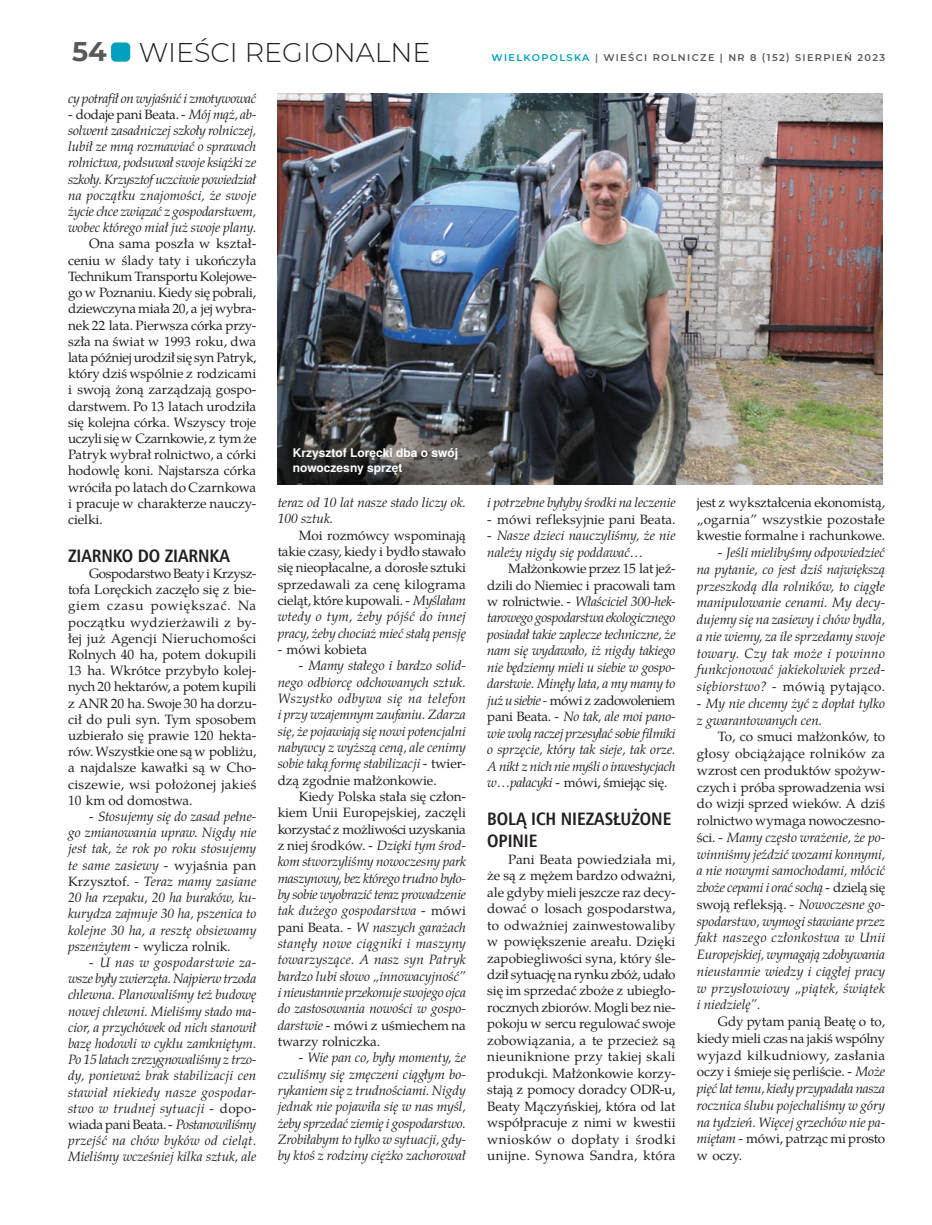
<style>
.page{position:relative;width:932px;height:1225px;background:#fff}
.page>*{position:absolute;margin:0;border:0;box-sizing:border-box;transform-origin:0 0}
.t1{font:300 27px "Montserrat";color:#231f20}
.t2{font:700 18px/21.9px "Humnst 777 Cn EU";letter-spacing:-.005em;color:#231f20}
.t3{font:italic 13.5px/16.4px "Te X Gyre Pagella";letter-spacing:-.005em;color:#231f20;text-align:justify}
.t4{font:13.5px/16.2px "Te X Gyre Pagella";letter-spacing:-.005em;color:#231f20;text-align:justify}
.t5{font:italic 13.5px "Te X Gyre Pagella";letter-spacing:-.025em;color:#231f20}
.t6{font:700 12px/14.4px "Te X Gyre Heros";color:#fff}
.t7{font:600 9.75px "Montserrat";letter-spacing:.14em;color:#57585a}
.s1{font-weight:700;color:#57585a}
.s2{font-style:normal}
.s3{font-style:italic}
.s4{color:#009fbd}
.s5{color:#6c6d70}
</style>
<div class="page">
<div style="left:111px;top:42px;width:19px;height:20px;background:#009fbd;border-radius:5px"></div>
<img style="left:277px;top:94px;width:605px;height:390px">
<h1 class="t1" style="left:72px;top:34px;width:360px"><span class="s1">54</span> WIEŚCI REGIONALNE</h1>
<p class="t5" style="left:68px;top:88px;width:190px">cy potrafił on wyjaśnić i zmotywować</p>
<p class="t3" style="left:68px;top:105px;width:190px"><span class="s2">- dodaje pani Beata. -</span> Mój mąż, ab&shy;solwent zasadniczej szkoły rolniczej, lubił ze mną rozmawiać o sprawach rolnictwa, podsuwał swoje książki ze szkoły. Krzysztof uczciwie powiedział na początku znajomości, że swoje życie chce związać z gospodarstwem, wobec którego miał już swoje plany.</p>
<p class="t4" style="left:68px;top:235px;width:190px;text-indent:21px">Ona sama poszła w kształ&shy;ceniu w ślady taty i ukończyła Technikum Transportu Kolejowe&shy;go w Poznaniu. Kiedy się pobrali, dziewczyna miała 20, a jej wybra&shy;nek 22 lata. Pierwsza córka przy&shy;szła na świat w 1993 roku, dwa lata później urodził się syn Patryk, który dziś wspólnie z rodzicami i swoją żoną zarządzają gospo&shy;darstwem. Po 13 latach urodziła się kolejna córka. Wszyscy troje uczyli się w Czarnkowie, z tym że Patryk wybrał rolnictwo, a córki hodowlę koni. Najstarsza córka wróciła po latach do Czarnkowa i pracuje w charakterze nauczy&shy;cielki.</p>
<h2 class="t2" style="left:68px;top:544px;width:163px">ZIARNKO DO ZIARNKA</h2>
<p class="t4" style="left:68px;top:564px;width:190px;text-indent:21px">Gospodarstwo Beaty i Krzysz&shy;tofa Loręckich zaczęło się z bie&shy;giem czasu powiększać. Na początku wydzierżawili z by&shy;łej już Agencji Nieruchomości Rolnych 40 ha, potem dokupili 13 ha. Wkrótce przybyło kolej&shy;nych 20 hektarów, a potem kupili z ANR 20 ha. Swoje 30 ha dorzu&shy;cił do puli syn. Tym sposobem uzbierało się prawie 120 hekta&shy;rów. Wszystkie one są w pobliżu, a najdalsze kawałki są w Cho&shy;ciszewie, wsi położonej jakieś 10 km od domostwa.</p>
<p class="t3" style="left:68px;top:807px;width:190px;text-indent:21px"><span class="s2">-</span> Stosujemy się do zasad pełne&shy;go zmianowania upraw. Nigdy nie jest tak, że rok po roku stosujemy te same zasiewy <span class="s2">- wyjaśnia pan Krzysztof.</span> - Teraz mamy zasiane 20 ha rzepaku, 20 ha buraków, ku&shy;kurydza zajmuje 30 ha, pszenica to kolejne 30 ha, a resztę obsiewamy pszenżytem <span class="s2">- wylicza rolnik.</span></p>
<p class="t3" style="left:68px;top:953px;width:190px;text-indent:21px"><span class="s2">-</span> U nas w gospodarstwie za&shy;wsze były zwierzęta. Najpierw trzoda chlewna. Planowaliśmy też budowę nowej chlewni. Mieliśmy stado ma&shy;cior, a przychówek od nich stanowił bazę hodowli w cyklu zamkniętym.<br>Po 15 latach zrezygnowaliśmy z trzo&shy;dy, ponieważ brak stabilizacji cen stawiał niekiedy nasze gospodar&shy;stwo w trudnej sytuacji <span class="s2">- dopo&shy;wiada pani Beata. -</span> Postanowiliśmy przejść na chów byków od cieląt.<br>Mieliśmy wcześniej kilka sztuk, ale</p>
<p class="t6" style="left:293px;top:445px;width:167px">Krzysztof Loręcki dba o swój nowoczesny sprzęt</p>
<p class="t3" style="left:277px;top:493px;width:190px">teraz od 10 lat nasze stado liczy ok.<br>100 sztuk.</p>
<p class="t4" style="left:277px;top:526px;width:190px;text-indent:21px">Moi rozmówcy wspominają takie czasy, kiedy i bydło stawało się nieopłacalne, a dorosłe sztuki sprzedawali za cenę kilograma cieląt, które kupowali. - <span class="s3">Myślałam wtedy o tym, żeby pójść do innej pracy, żeby chociaż mieć stałą pensję</span></p>
<p class="t4" style="left:277px;top:640px;width:91px">- mówi kobieta</p>
<p class="t3" style="left:277px;top:656px;width:190px;text-indent:21px"><span class="s2">-</span> Mamy stałego i bardzo solid&shy;nego odbiorcę odchowanych sztuk.<br>Wszystko odbywa się na telefon i przy wzajemnym zaufaniu. Zdarza się, że pojawiają się nowi potencjalni nabywcy z wyższą ceną, ale cenimy sobie taką formę stabilizacji <span class="s2">- twier&shy;dzą zgodnie małżonkowie.</span></p>
<p class="t3" style="left:277px;top:787px;width:190px;text-indent:21px"><span class="s2">Kiedy Polska stała się człon&shy;kiem Unii Europejskiej, zaczęli korzystać z możliwości uzyskania z niej środków. -</span> Dzięki tym środ&shy;kom stworzyliśmy nowoczesny park maszynowy, bez którego trudno było&shy;by sobie wyobrazić teraz prowadzenie tak dużego gospodarstwa <span class="s2">- mówi pani Beata. -</span> W naszych garażach stanęły nowe ciągniki i maszyny towarzyszące. A nasz syn Patryk bardzo lubi słowo „innowacyjność” i nieustannie przekonuje swojego ojca do zastosowania nowości w gospo&shy;darstwie <span class="s2">- mówi z uśmiechem na twarzy rolniczka.</span></p>
<p class="t3" style="left:277px;top:1048px;width:190px;text-indent:21px"><span class="s2">-</span> Wie pan co, były momenty, że czuliśmy się zmęczeni ciągłym bo&shy;rykaniem się z trudnościami. Nigdy jednak nie pojawiła się w nas myśl, żeby sprzedać ziemię i gospodarstwo.<br>Zrobiłabym to tylko w sytuacji, gdy&shy;by ktoś z rodziny ciężko zachorował</p>
<p class="t7" style="left:491px;top:51px;width:395px"><span class="s4">WIELKOPOLSKA</span> <span class="s5">|</span> WIEŚCI ROLNICZE | NR 8 (152) SIERPIEŃ 2023</p>
<p class="t3" style="left:487px;top:493px;width:190px">i potrzebne byłyby środki na leczenie</p>
<p class="t4" style="left:487px;top:510px;width:190px">- mówi refleksyjnie pani Beata.</p>
<p class="t3" style="left:487px;top:526px;width:190px"><span class="s2">-</span> Nasze dzieci nauczyliśmy, że nie należy nigdy się poddawać…</p>
<p class="t3" style="left:487px;top:559px;width:190px;text-indent:21px"><span class="s2">Małżonkowie przez 15 lat jeź&shy;dzili do Niemiec i pracowali tam w rolnictwie. -</span> Właściciel 300-hek&shy;tarowego gospodarstwa ekologicznego posiadał takie zaplecze techniczne, że nam się wydawało, iż nigdy takiego nie będziemy mieli u siebie w gospo&shy;darstwie. Minęły lata, a my mamy to już u siebie - <span class="s2">mówi z zadowoleniem pani Beata. -</span> No tak, ale moi pano&shy;wie wolą raczej przesyłać sobie filmiki o sprzęcie, który tak sieje, tak orze.<br>A nikt z nich nie myśli o inwestycjach w…pałacyki <span class="s2">- mówi, śmiejąc się.</span></p>
<h2 class="t2" style="left:487px;top:808px;width:186px">BOLĄ ICH NIEZASŁUŻONE<br>OPINIE</h2>
<p class="t4" style="left:487px;top:850px;width:190px;text-indent:21px">Pani Beata powiedziała mi, że są z mężem bardzo odważni, ale gdyby mieli jeszcze raz decy&shy;dować o losach gospodarstwa, to odważniej zainwestowaliby w powiększenie areału. Dzięki zapobiegliwości syna, który śle&shy;dził sytuację na rynku zbóż, udało się im sprzedać zboże z ubiegło&shy;rocznych zbiorów. Mogli bez nie&shy;pokoju w sercu regulować swoje zobowiązania, a te przecież są nieuniknione przy takiej skali produkcji. Małżonkowie korzy&shy;stają z pomocy doradcy ODR-u, Beaty Mączyńskiej, która od lat współpracuje z nimi w kwestii wniosków o dopłaty i środki unijne. Synowa Sandra, która</p>
<p class="t4" style="left:696px;top:493px;width:190px;line-height:16.8px">jest z wykształcenia ekonomistą, „ogarnia” wszystkie pozostałe kwestie formalne i rachunkowe.</p>
<p class="t3" style="left:696px;top:543px;width:190px;line-height:16.8px;text-indent:21px"><span class="s2">-</span> Jeśli mielibyśmy odpowiedzieć na pytanie, co jest dziś największą przeszkodą dla rolników, to ciągłe manipulowanie cenami. My decy&shy;dujemy się na zasiewy i chów bydła, a nie wiemy, za ile sprzedamy swoje towary. Czy tak może i powinno funkcjonować jakiekolwiek przed&shy;siębiorstwo? <span class="s2">- mówią pytająco.</span></p>
<p class="t3" style="left:696px;top:694px;width:190px;line-height:16.8px"><span class="s2">-</span> My nie chcemy żyć z dopłat tylko z gwarantowanych cen.</p>
<p class="t3" style="left:696px;top:727px;width:190px;line-height:16.8px;text-indent:21px"><span class="s2">To, co smuci małżonków, to głosy obciążające rolników za wzrost cen produktów spożyw&shy;czych i próba sprowadzenia wsi do wizji sprzed wieków. A dziś rolnictwo wymaga nowoczesno&shy;ści. -</span> Mamy często wrażenie, że po&shy;winniśmy jeździć wozami konnymi, a nie nowymi samochodami, młócić zboże cepami i orać sochą <span class="s2">- dzielą się swoją refleksją. -</span> Nowoczesne go&shy;spodarstwo, wymogi stawiane przez fakt naszego członkostwa w Unii Europejskiej, wymagają zdobywania nieustannie wiedzy i ciągłej pracy w przysłowiowy „piątek, świątek i niedzielę”.</p>
<p class="t4" style="left:696px;top:1012px;width:190px;line-height:16.8px;text-indent:21px">Gdy pytam panią Beatę o to, kiedy mieli czas na jakiś wspólny wyjazd kilkudniowy, zasłania oczy i śmieje się perliście. - <span class="s3">Może pięć lat temu, kiedy przypadała nasza rocznica ślubu pojechaliśmy w góry na tydzień. Więcej grzechów nie pa&shy;miętam</span> - mówi, patrząc mi prosto w oczy.</p>
</div>
